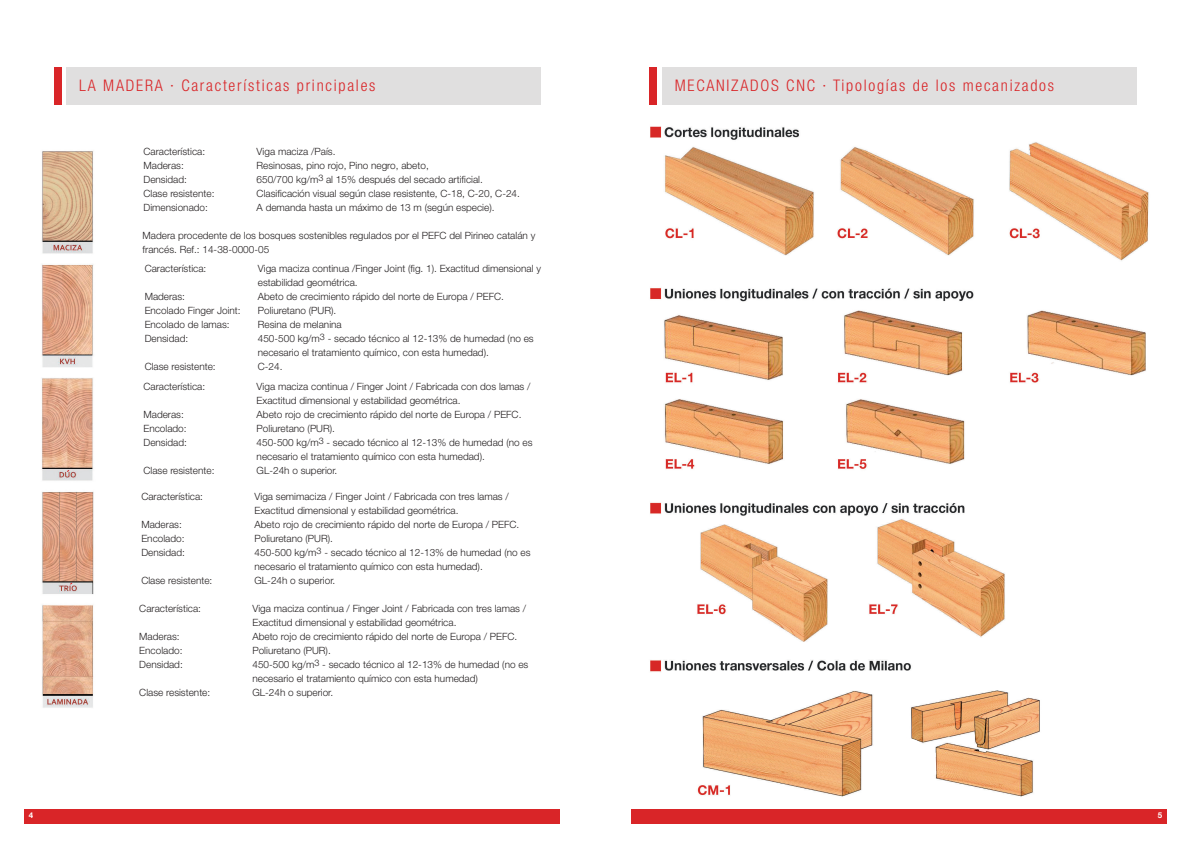
<style>
.page{position:relative;width:1191px;height:842px;background:#fff}
.page>*{position:absolute;margin:0;border:0;box-sizing:border-box;transform-origin:0 0}
.t1{font:300 condensed 16px "Helvetica Neue LT Pro";letter-spacing:.11em;color:#d92528}
.t2{font:300 10px/14px "Helvetica Neue LT Pro";color:#231f20}
.t3{font:700 8px "Helvetica Neue LT Pro";color:#fff}
</style>
<div class="page">
<div style="left:25px;top:809px;width:534px;height:15px;background:#d92528"></div>
<div style="left:631px;top:809px;width:535px;height:15px;background:#d92528"></div>
<img style="left:41px;top:151px;width:53px;height:557px">
<img style="left:650px;top:126px;width:499px;height:671px">
<div style="left:1140px;top:721px;width:43px;height:66px;background:#fff"></div>
<svg style="left:882px;top:736px;width:54px;height:44px"></svg>
<div style="left:67px;top:67px;width:474px;height:38px;background:#e0dfdf"></div>
<div style="left:54px;top:67px;width:8px;height:38px;background:#d92528"></div>
<div style="left:662px;top:67px;width:474px;height:38px;background:#e0dfdf"></div>
<div style="left:649px;top:67px;width:8px;height:38px;background:#d92528"></div>
<svg style="left:69px;top:581px;width:4px;height:5px"></svg>
<svg style="left:66px;top:469px;width:4px;height:4px"></svg>
<h1 class="t1" style="left:79px;top:76px;width:298px">LA MADERA · Características principales</h1>
<h1 class="t1" style="left:675px;top:76px;width:381px">MECANIZADOS CNC · Tipologías de los mecanizados</h1>
<p class="t2" style="left:143px;top:144px;width:72px">Característica:<br>Maderas:<br>Densidad:<br>Clase resistente:<br>Dimensionado:</p>
<p class="t2" style="left:257px;top:144px;width:265px">Viga maciza /País.<br>Resinosas, pino rojo, Pino negro, abeto,<br>650/700 kg/m<sup>3</sup> al 15% después del secado artificial.<br>Clasificación visual según clase resistente, C-18, C-20, C-24.<br>A demanda hasta un máximo de 13 m (según especie).</p>
<p class="t2" style="left:143px;top:228px;width:394px">Madera procedente de los bosques sostenibles regulados por el PEFC del Pirineo catalán y francés. Ref.: 14-38-0000-05</p>
<p class="t2" style="left:145px;top:261px;width:63px">Característica:</p>
<p class="t2" style="left:145px;top:289px;width:97px">Maderas:<br>Encolado Finger Joint:<br>Encolado de lamas:<br>Densidad:</p>
<p class="t2" style="left:143px;top:356px;width:74px;line-height:20.1px">Clase resistente:<br>Característica:</p>
<p class="t2" style="left:143px;top:407px;width:45px">Maderas:<br>Encolado:<br>Densidad:</p>
<p class="t2" style="left:143px;top:463px;width:72px">Clase resistente:</p>
<p class="t2" style="left:141px;top:490px;width:63px">Característica:</p>
<p class="t2" style="left:141px;top:518px;width:45px">Maderas:<br>Encolado:<br>Densidad:</p>
<p class="t2" style="left:141px;top:574px;width:72px">Clase resistente:</p>
<p class="t2" style="left:139px;top:602px;width:63px">Característica:</p>
<p class="t2" style="left:139px;top:630px;width:45px">Maderas:<br>Encolado:<br>Densidad:</p>
<p class="t2" style="left:139px;top:686px;width:72px">Clase resistente:</p>
<p class="t2" style="left:258px;top:261px;width:285px">Viga maciza continua /Finger Joint (fig. 1). Exactitud dimensional y estabilidad geométrica.<br>Abeto de crecimiento rápido del norte de Europa / PEFC.<br>Poliuretano (PUR).<br>Resina de melanina<br>450-500 kg/m<sup>3</sup> - secado técnico al 12-13% de humedad (no es necesario el tratamiento químico, con esta humedad).<br>C-24.</p>
<p class="t2" style="left:257px;top:379px;width:277px">Viga maciza continua / Finger Joint / Fabricada con dos lamas / Exactitud dimensional y estabilidad geométrica.<br>Abeto rojo de crecimiento rápido del norte de Europa / PEFC.<br>Poliuretano (PUR).<br>450-500 kg/m<sup>3</sup> - secado técnico al 12-13% de humedad (no es necesario el tratamiento químico con esta humedad).<br>GL-24h o superior.</p>
<p class="t2" style="left:254px;top:490px;width:277px">Viga semimaciza / Finger Joint / Fabricada con tres lamas / Exactitud dimensional y estabilidad geométrica.<br>Abeto rojo de crecimiento rápido del norte de Europa / PEFC.<br>Poliuretano (PUR).<br>450-500 kg/m<sup>3</sup> - secado técnico al 12-13% de humedad (no es necesario el tratamiento químico con esta humedad).<br>GL-24h o superior.</p>
<p class="t2" style="left:252px;top:602px;width:277px">Viga maciza continua / Finger Joint / Fabricada con tres lamas / Exactitud dimensional y estabilidad geométrica.<br>Abeto rojo de crecimiento rápido del norte de Europa / PEFC.<br>Poliuretano (PUR).<br>450-500 kg/m<sup>3</sup> - secado técnico al 12-13% de humedad (no es necesario el tratamiento químico con esta humedad)<br>GL-24h o superior.</p>
<p class="t3" style="left:29px;top:810px;width:6px">4</p>
<p class="t3" style="left:1157px;top:810px;width:6px">5</p>
</div>
